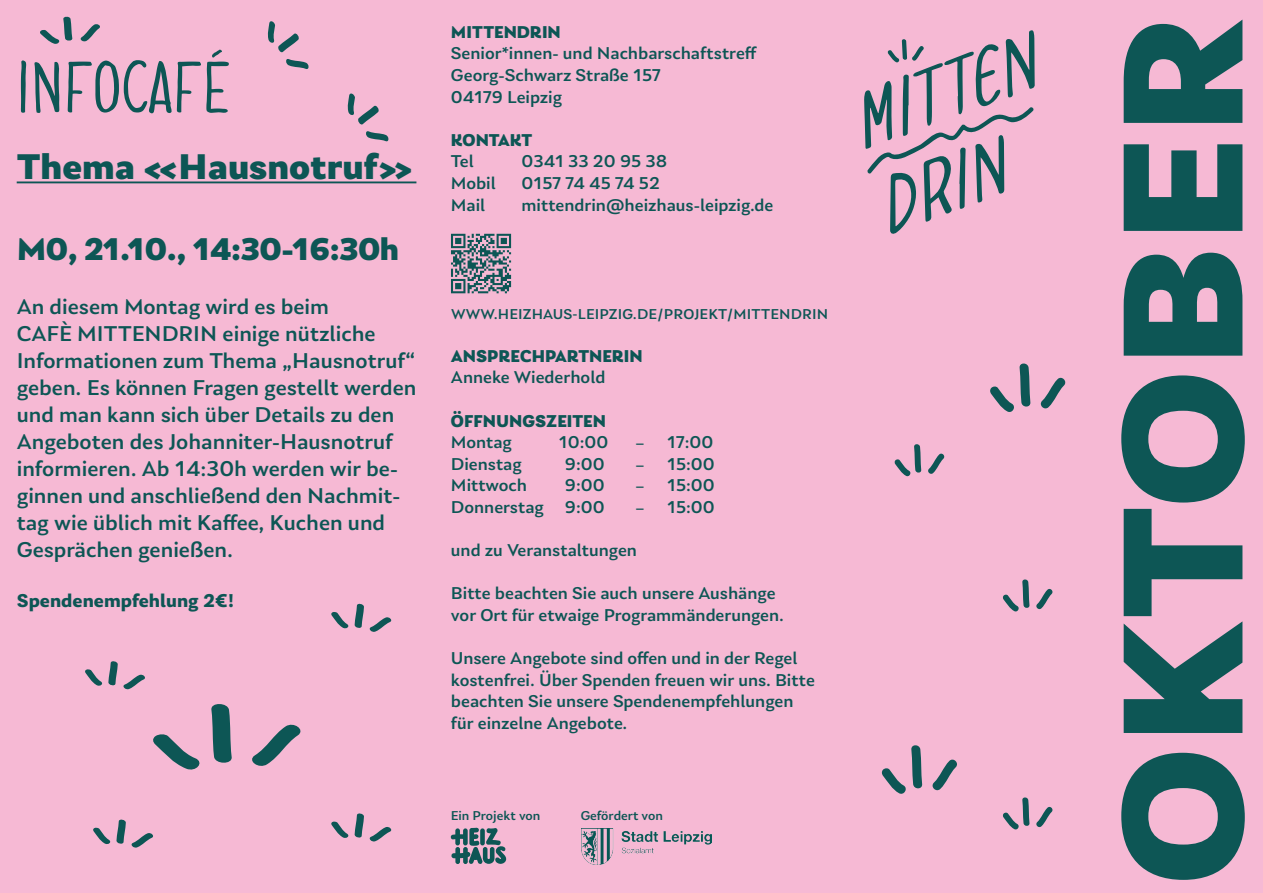
<style>
.page{position:relative;width:1263px;height:893px;background:#f6b9d4}
.page>*{position:absolute;margin:0;border:0;box-sizing:border-box;transform-origin:0 0}
.t1{font:800 180px "Laca Text";color:#0d5655}
.t2{font:60px "Dolce Caffe";color:#0d5655}
.t3{font:800 37.5px "Laca Text";color:#0d5655}
.t4{font:800 33px "Laca Text";letter-spacing:-.03em;color:#0d5655}
.t5{font:500 22.5px/27px "Laca Text";color:#0d5655}
.t6{font:700 19.5px "Laca Text";color:#0d5655}
.t7{font:500 18px/21.6px "Laca Text";color:#0d5655}
.t8{font:900 18px "Laca";color:#0d5655}
.t9{font:500 15px "Laca Text";letter-spacing:.01em;color:#0d5655}
.t10{font:500 13.5px "Laca Text";color:#0d5655}
.s1{font-size:17.25px}
</style>
<div class="page">
<img style="left:581px;top:828px;width:130px;height:36px">
<svg style="left:450px;top:828px;width:57px;height:36px"></svg>
<svg style="left:864px;top:30px;width:171px;height:204px"></svg>
<svg style="left:932px;top:759px;width:25px;height:32px"></svg>
<svg style="left:881px;top:745px;width:42px;height:49px"></svg>
<svg style="left:1040px;top:377px;width:26px;height:32px"></svg>
<svg style="left:990px;top:363px;width:41px;height:49px"></svg>
<svg style="left:1003px;top:797px;width:50px;height:33px"></svg>
<svg style="left:1003px;top:579px;width:50px;height:33px"></svg>
<svg style="left:894px;top:444px;width:51px;height:33px"></svg>
<svg style="left:451px;top:234px;width:60px;height:59px"></svg>
<hr style="left:17px;top:181px;width:399px;height:2px;background:#0d5655">
<svg style="left:40px;top:16px;width:60px;height:28px"></svg>
<svg style="left:267px;top:21px;width:42px;height:48px"></svg>
<svg style="left:252px;top:724px;width:49px;height:42px"></svg>
<svg style="left:153px;top:704px;width:79px;height:66px"></svg>
<svg style="left:331px;top:603px;width:61px;height:29px"></svg>
<svg style="left:347px;top:93px;width:42px;height:49px"></svg>
<svg style="left:331px;top:813px;width:61px;height:29px"></svg>
<svg style="left:85px;top:661px;width:60px;height:29px"></svg>
<svg style="left:93px;top:819px;width:60px;height:29px"></svg>
<h2 class="t2" style="left:17px;top:42px;width:215px">INFOCAFÉ</h2>
<h3 class="t3" style="left:17px;top:144px;width:397px">Thema «Hausnotruf»</h3>
<h3 class="t4" style="left:17px;top:229px;width:384px">M0, 21.10., 14:30-16:30h</h3>
<p class="t5" style="left:17px;top:293px;width:401px">An diesem Montag wird es beim<br>CAFÈ MITTENDRIN einige nützliche Informationen zum Thema „Hausnotruf“ geben. Es können Fragen gestellt werden und man kann sich über Details zu den Angeboten des Johanniter-Hausnotruf informieren. Ab 14:30h werden wir be&shy;ginnen und anschließend den Nachmit&shy;tag wie üblich mit Kaffee, Kuchen und Gesprächen genießen.</p>
<p class="t6" style="left:17px;top:589px;width:219px">Spendenempfehlung 2€!</p>
<p class="t8" style="left:451px;top:21px;width:111px">MITTENDRIN</p>
<p class="t7" style="left:451px;top:43px;width:308px">Senior*innen- und Nachbarschaftstreff<br>Georg-Schwarz Straße 157<br>04179 Leipzig</p>
<p class="t8" style="left:451px;top:129px;width:83px">KONTAKT</p>
<p class="t7" style="left:451px;top:151px;width:24px">Tel</p>
<p class="t7" style="left:521px;top:151px;width:147px">0341 33 20 95 38</p>
<p class="t7" style="left:451px;top:172px;width:46px">Mobil</p>
<p class="t7" style="left:521px;top:172px;width:140px">0157 74 45 74 52</p>
<p class="t7" style="left:451px;top:194px;width:36px">Mail</p>
<p class="t7" style="left:521px;top:194px;width:253px">mittendrin@heizhaus-leipzig.de</p>
<p class="t9" style="left:451px;top:305px;width:379px">WWW.HEIZHAUS-LEIPZIG.DE/PROJEKT/MITTENDRIN</p>
<p class="t8" style="left:451px;top:345px;width:193px">ANSPRECHPARTNERIN</p>
<p class="t7" style="left:451px;top:367px;width:156px">Anneke Wiederhold</p>
<p class="t8" style="left:451px;top:410px;width:156px">ÖFFNUNGSZEITEN</p>
<p class="t7" style="left:451px;top:431px;width:62px">Montag</p>
<p class="t7" style="left:559px;top:431px;width:51px">10:00</p>
<p class="t7" style="left:635px;top:431px;width:79px"><span class="s1">–</span> 17:00</p>
<p class="t7" style="left:451px;top:453px;width:72px">Dienstag</p>
<p class="t7" style="left:565px;top:453px;width:41px">9:00</p>
<p class="t7" style="left:635px;top:453px;width:81px"><span class="s1">–</span> 15:00</p>
<p class="t7" style="left:451px;top:475px;width:77px">Mittwoch</p>
<p class="t7" style="left:565px;top:475px;width:41px">9:00</p>
<p class="t7" style="left:635px;top:475px;width:81px"><span class="s1">–</span> 15:00</p>
<p class="t7" style="left:451px;top:496px;width:155px">Donnerstag 9:00</p>
<p class="t7" style="left:635px;top:496px;width:81px"><span class="s1">–</span> 15:00</p>
<p class="t7" style="left:451px;top:539px;width:188px">und zu Veranstaltungen</p>
<p class="t7" style="left:451px;top:583px;width:335px">Bitte beachten Sie auch unsere Aushänge vor Ort für etwaige Programmänderungen.</p>
<p class="t7" style="left:451px;top:647px;width:365px">Unsere Angebote sind offen und in der Regel kostenfrei. Über Spenden freuen wir uns. Bitte beachten Sie unsere Spendenempfehlungen für einzelne Angebote.</p>
<p class="t10" style="left:451px;top:807px;width:91px">Ein Projekt von</p>
<p class="t10" style="left:581px;top:808px;width:84px">Gefördert von</p>
<h1 class="t1" style="left:1076px;top:885px;width:873px;rotate:-90deg">OKTOBER</h1>
</div>
